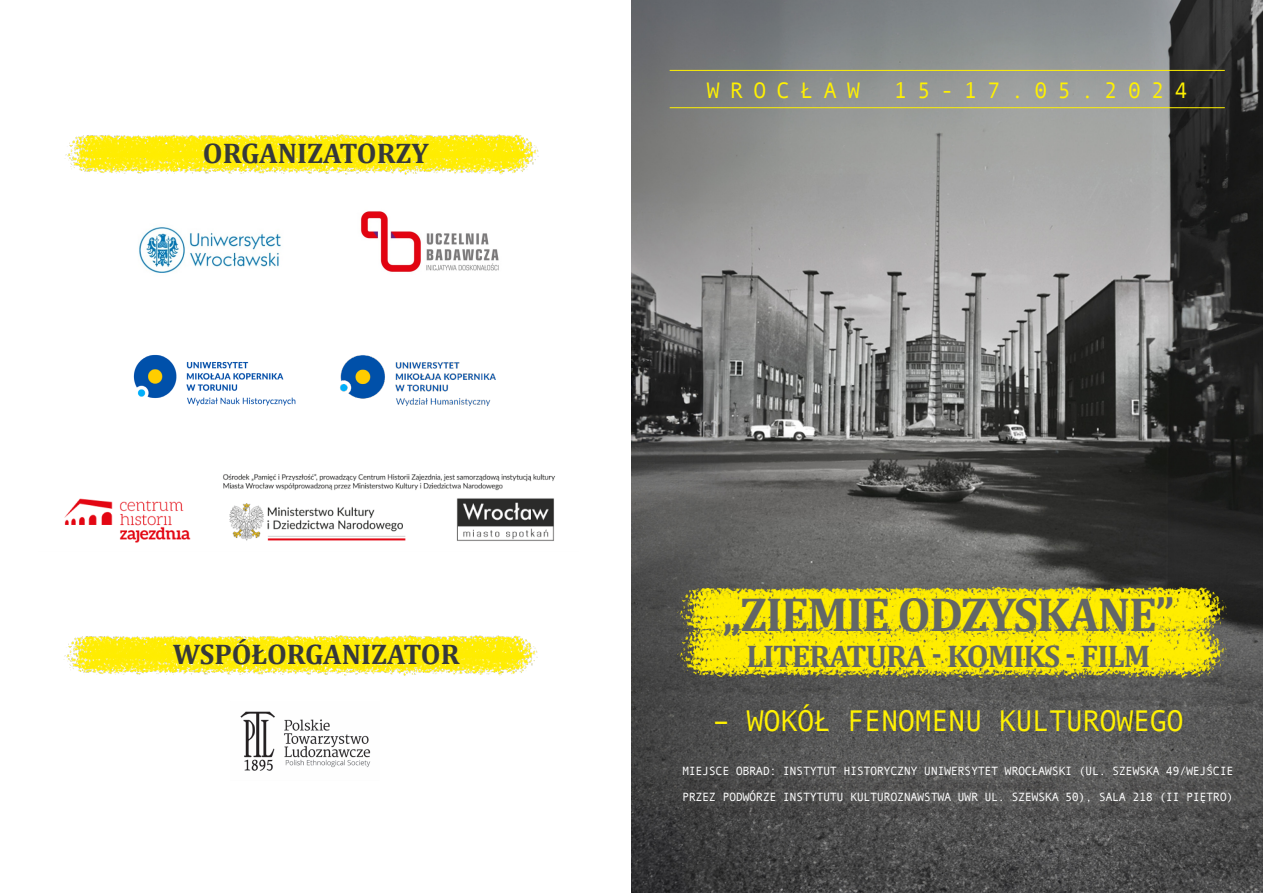
<style>
.page{position:relative;width:1263px;height:893px;background:#fff}
.page>*{position:absolute;margin:0;border:0;box-sizing:border-box;transform-origin:0 0}
.t1{font:700 48px "Cambria";letter-spacing:-.03em;color:#626667}
.t2{font:700 31.5px "Cambria";letter-spacing:-.03em;color:#626667}
.t3{font:30px "Andale Mono";letter-spacing:-.04em;color:#fff101}
.sessssss{font:700 28.5px "Cambria";color:#35383b}
.Styl_akapitowy_1{font:22.5px "Andale Mono";letter-spacing:.44em;color:#fff101}
.t4{font:12px/25.5px "Andale Mono";letter-spacing:-.04em;color:#fff}
</style>
<div class="page">
<img style="left:64px;top:635px;width:474px;height:41px">
<img style="left:65px;top:134px;width:474px;height:41px">
<img style="left:133px;top:354px;width:163px;height:52px">
<img style="left:240px;top:711px;width:131px;height:60px">
<img style="left:340px;top:355px;width:156px;height:52px">
<img style="left:360px;top:211px;width:139px;height:61px">
<img style="left:64px;top:474px;width:492px;height:69px">
<img style="left:139px;top:227px;width:142px;height:46px">
<img style="left:632px;top:0;width:631px;height:893px">
<img style="left:631px;top:652px;width:608px;height:41px">
<img style="left:631px;top:563px;width:608px;height:89px">
<hr style="left:670px;top:107px;width:555px;height:1px;background:#fff101">
<hr style="left:670px;top:70px;width:555px;height:1px;background:#fff101">
<div style="left:676px;top:771px;width:566px;height:54px;background:#231f20;opacity:.75"></div>
<p class="sessssss" style="left:203px;top:136px;width:227px">ORGANIZATORZY</p>
<p class="sessssss" style="left:173px;top:637px;width:288px">WSPÓŁORGANIZATOR</p>
<p class="Styl_akapitowy_1" style="left:706px;top:75px;width:155px">WROCŁAW</p>
<p class="Styl_akapitowy_1" style="left:894px;top:75px;width:296px">15-17.05.2024</p>
<p class="t1" style="left:723px;top:585px;width:453px">„ZIEMIE ODZYSKANE”</p>
<p class="t2" style="left:746px;top:637px;width:405px">LITERATURA - KOMIKS - FILM</p>
<p class="t3" style="left:713px;top:701px;width:473px">– WOKÓŁ FENOMENU KULTUROWEGO</p>
<p class="t4" style="left:682px;top:758px;width:553px">MIEJSCE OBRAD: INSTYTUT HISTORYCZNY UNIWERSYTET WROCŁAWSKI (UL. SZEWSKA 49/WEJŚCIE<br>PRZEZ PODWÓRZE INSTYTUTU KULTUROZNAWSTWA UWR UL. SZEWSKA 50), SALA 218 (II PIĘTRO)</p>
</div>
